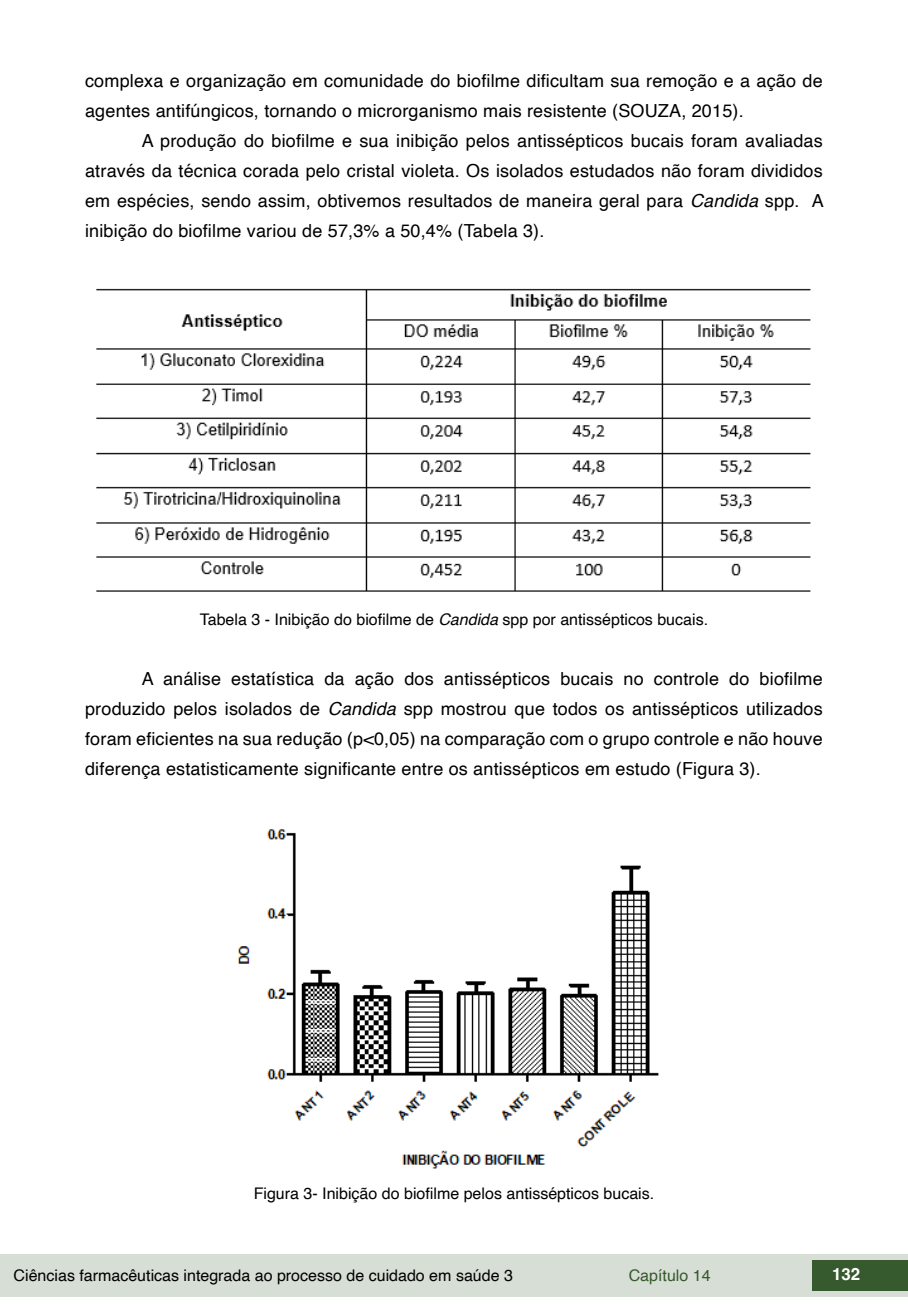
<style>
.page{position:relative;width:908px;height:1304px;background:#fff}
.page>*{position:absolute;margin:0;border:0;box-sizing:border-box;transform-origin:0 0}
.t1{font:18px/30px "Helvetica";letter-spacing:.01em;color:#000;text-align:justify}
.t2{font:700 16.8px "Helvetica";color:#fff}
.t3{font:16px "Helvetica";color:#000}
.t4{font:16px "Helvetica";color:#36592e}
.s1{font-style:italic}
</style>
<div class="page">
<div style="left:0;top:1254px;width:906px;height:43px;background:#d7ded5"></div>
<div style="left:812px;top:1261px;width:95px;height:30px;background:#36592e"></div>
<img style="left:96px;top:288px;width:715px;height:304px">
<img style="left:237px;top:829px;width:422px;height:339px">
<p class="t1" style="left:85px;top:66px;width:738px">complexa e organização em comunidade do biofilme dificultam sua remoção e a ação de agentes antifúngicos, tornando o microrganismo mais resistente (SOUZA, 2015).</p>
<p class="t1" style="left:85px;top:126px;width:740px;text-indent:57px">A produção do biofilme e sua inibição pelos antissépticos bucais foram avaliadas através da técnica corada pelo cristal violeta. Os isolados estudados não foram divididos em espécies, sendo assim, obtivemos resultados de maneira geral para <span class="s1">Candida</span> spp. A inibição do biofilme variou de 57,3% a 50,4% (Tabela 3).</p>
<p class="t3" style="left:200px;top:607px;width:509px">Tabela 3 - Inibição do biofilme de <span class="s1">Candida</span> spp por antissépticos bucais.</p>
<p class="t1" style="left:85px;top:664px;width:738px;text-indent:57px">A análise estatística da ação dos antissépticos bucais no controle do biofilme produzido pelos isolados de <span class="s1">Candida</span> spp mostrou que todos os antissépticos utilizados foram eficientes na sua redução (p&lt;0,05) na comparação com o grupo controle e não houve diferença estatisticamente significante entre os antissépticos em estudo (Figura 3).</p>
<p class="t3" style="left:253px;top:1181px;width:402px">Figura 3- Inibição do biofilme pelos antissépticos bucais.</p>
<p class="t3" style="left:14px;top:1263px;width:500px">Ciências farmacêuticas integrada ao processo de cuidado em saúde 3</p>
<p class="t4" style="left:628px;top:1263px;width:83px">Capítulo 14</p>
<p class="t2" style="left:831px;top:1264px;width:30px">132</p>
</div>
